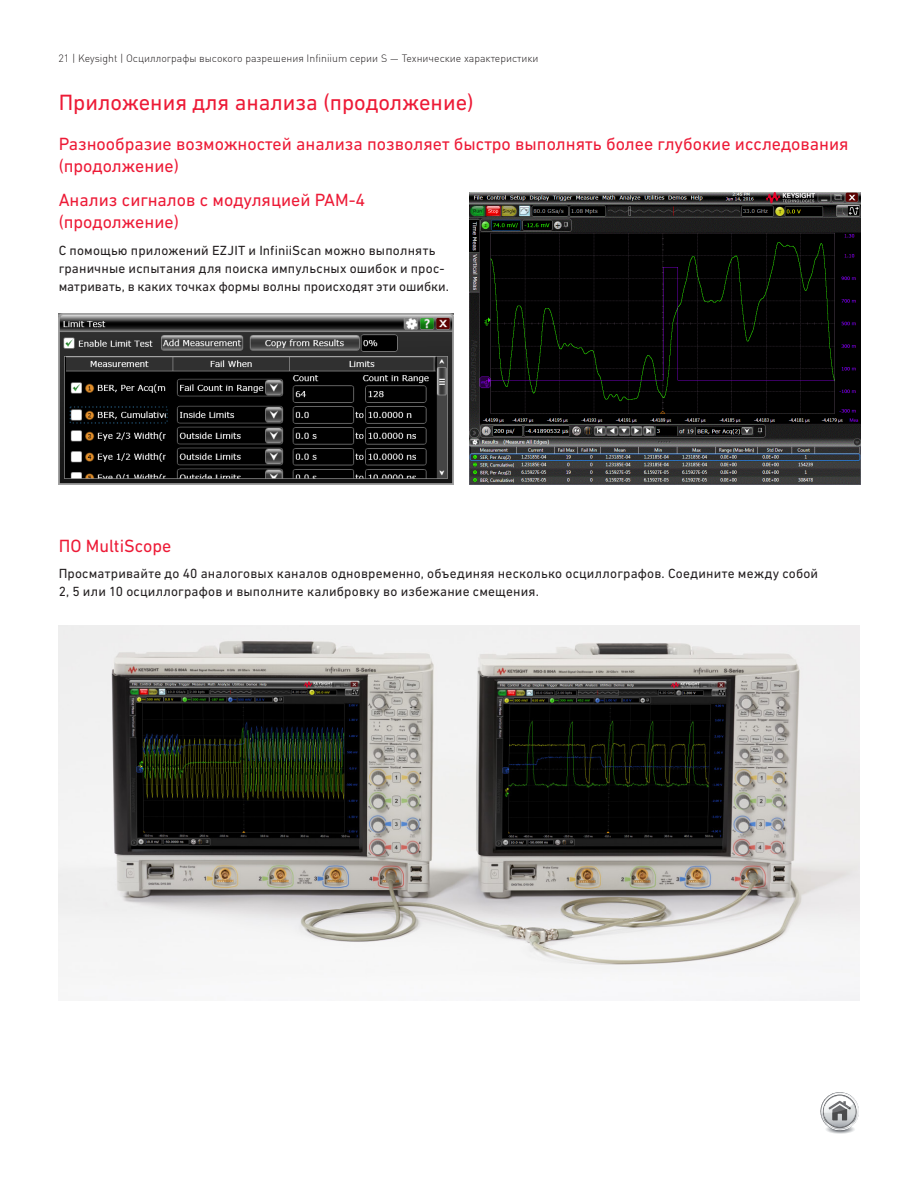
<style>
.page{position:relative;width:918px;height:1188px;background:#fff}
.page>*{position:absolute;margin:0;border:0;box-sizing:border-box;transform-origin:0 0}
.K_Heading_1{font:22.5px "DIN Next CYR";color:#ed1a36}
.K_Heading_2{font:18px/22.5px "DIN Next CYR";color:#ed1a36}
.K_Body_Text{font:13.5px/18px "DIN Next CYR";letter-spacing:.015em;color:#231f20}
.t1{font:300 10.5px "DIN Cyr";color:#231f20}
</style>
<div class="page">
<svg style="left:820px;top:1092px;width:39px;height:42px"></svg>
<img style="left:59px;top:314px;width:394px;height:171px">
<img style="left:469px;top:192px;width:391px;height:293px">
<img style="left:59px;top:625px;width:800px;height:376px">
<p class="t1" style="left:59px;top:52px;width:482px">21 | Keysight | Осциллографы высокого разрешения Infiniium серии S — Технические характеристики</p>
<p class="K_Heading_1" style="left:59px;top:90px;width:416px">Приложения для анализа (продолжение)</p>
<p class="K_Heading_2" style="left:59px;top:132px;width:791px">Разнообразие возможностей анализа позволяет быстро выполнять более глубокие исследования (продолжение)</p>
<p class="K_Heading_2" style="left:59px;top:188px;width:308px">Анализ сигналов с модуляцией PAM-4 (продолжение)</p>
<p class="K_Body_Text" style="left:59px;top:241px;width:390px">С помощью приложений EZJIT и InfiniiScan можно выполнять граничные испытания для поиска импульсных ошибок и прос&shy;матривать, в каких точках формы волны происходят эти ошибки.</p>
<p class="K_Heading_2" style="left:59px;top:534px;width:114px">ПО MultiScope</p>
<p class="K_Body_Text" style="left:59px;top:564px;width:761px">Просматривайте до 40 аналоговых каналов одновременно, объединяя несколько осциллографов. Соедините между собой<br>2, 5 или 10 осциллографов и выполните калибровку во избежание смещения.</p>
</div>
